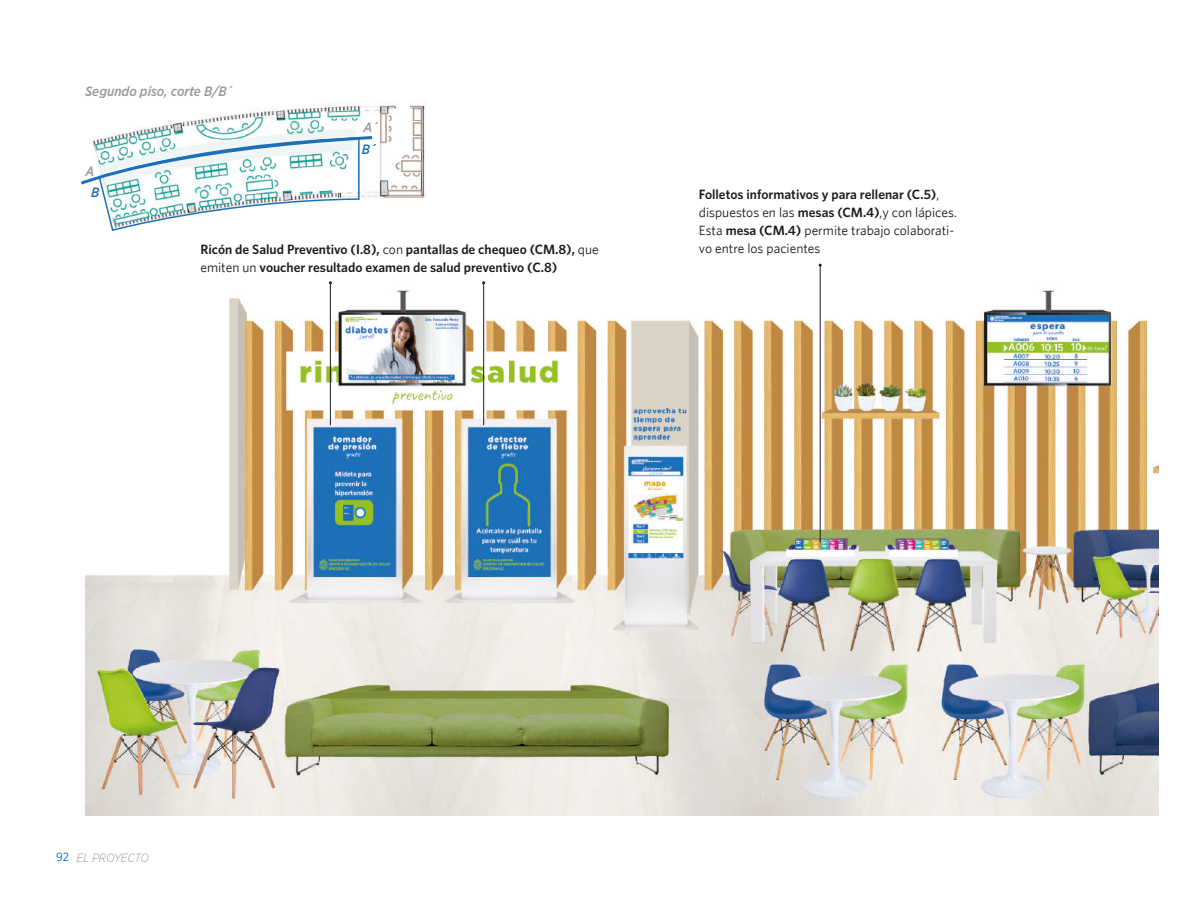
<style>
.page{position:relative;width:1188px;height:918px;background:#fff}
.page>*{position:absolute;margin:0;border:0;box-sizing:border-box;transform-origin:0 0}
.t1{font:600 13.5px/18px "Whitney";color:#1d1d1b}
.t2{font:italic 500 13.5px "Gotham Narrow";color:#999}
.t3{font:13.5px "Whitney";color:#1d1d1b}
.t4{font:italic 500 13.5px "Gotham Narrow";color:#1d70b8}
.t5{font:italic 300 12px "Gotham Narrow";letter-spacing:-.005em;color:#999}
.t6{font:12px "Gotham Narrow";color:#1d70b8}
.s1{font-weight:400}
</style>
<div class="page">
<img style="left:120px;top:102px;width:307px;height:97px">
<img style="left:85px;top:281px;width:1073px;height:534px">
<hr style="left:820px;top:265px;width:1px;height:278px;background:#1d1d1b">
<hr style="left:330px;top:283px;width:1px;height:142px;background:#1d1d1b">
<hr style="left:483px;top:283px;width:1px;height:142px;background:#1d1d1b">
<svg style="left:81px;top:134px;width:294px;height:97px"></svg>
<p class="t2" style="left:85px;top:82px;width:150px">Segundo piso, corte B/B´</p>
<p class="t2" style="left:86px;top:163px;width:10px">A</p>
<p class="t4" style="left:91px;top:184px;width:10px">B</p>
<p class="t2" style="left:363px;top:119px;width:17px">A´</p>
<p class="t4" style="left:362px;top:140px;width:16px">B´</p>
<p class="t1" style="left:699px;top:185px;width:260px">Folletos informativos y para rellenar (C.5)<span class="s1">, dispuestos en las</span> mesas (CM.4)<span class="s1">,y con lápices.<br>Esta</span> mesa (CM.4) <span class="s1">permite trabajo colaborati-</span></p>
<p class="t1" style="left:200px;top:240px;width:400px">Ricón de Salud Preventivo (I.8), <span class="s1">con</span> pantallas de chequeo (CM.8), <span class="s1">que</span></p>
<p class="t3" style="left:699px;top:240px;width:123px">vo entre los pacientes</p>
<p class="t1" style="left:200px;top:258px;width:358px"><span class="s1">emiten un</span> voucher resultado examen de salud preventivo (C.8)</p>
<p class="t6" style="left:56px;top:850px;width:14px">92</p>
<p class="t5" style="left:77px;top:850px;width:74px">EL PROYECTO</p>
</div>
